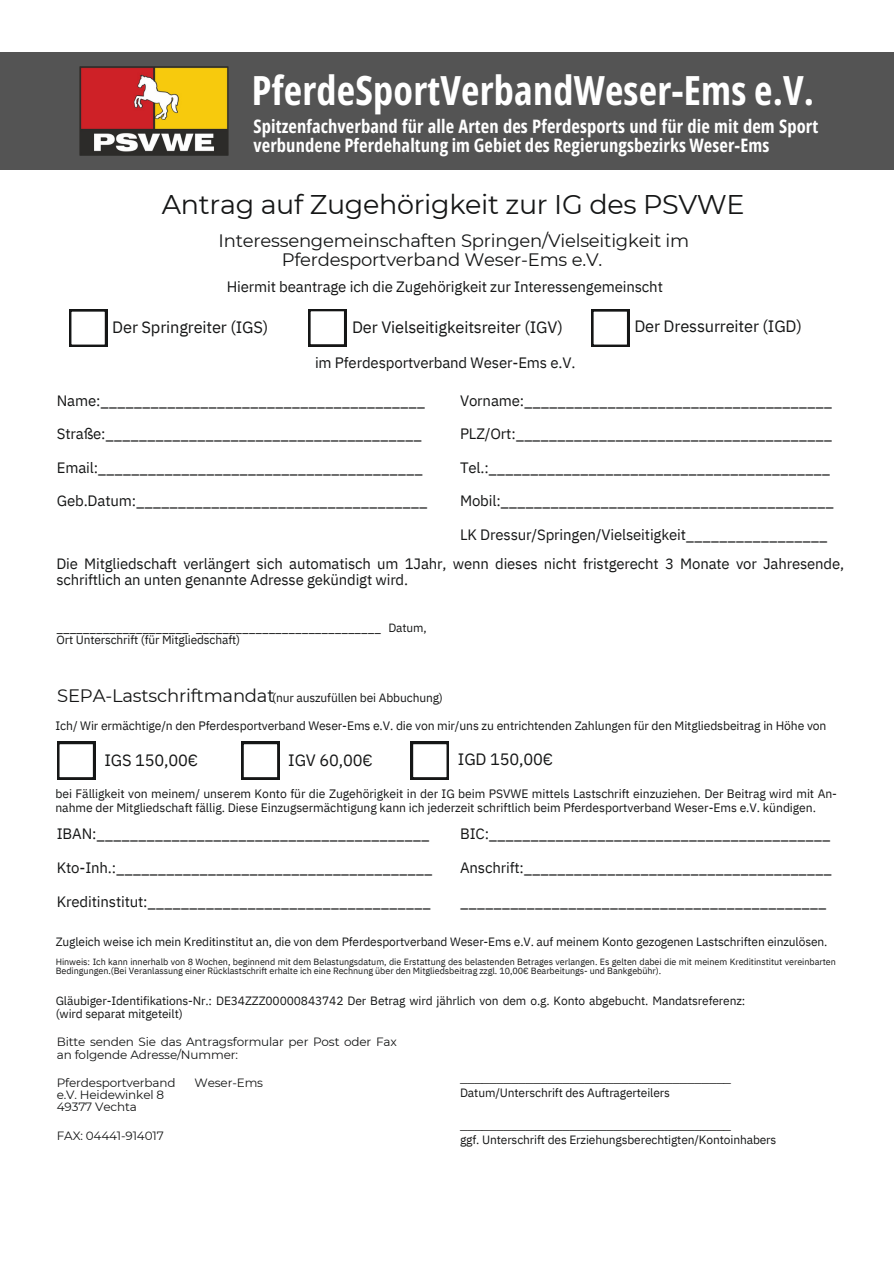
<style>
.page{position:relative;width:894px;height:1264px;background:#fff}
.page>*{position:absolute;margin:0;border:0;box-sizing:border-box;transform-origin:0 0}
.t1{font:700 40.2px "Open Sans Condensed";letter-spacing:.005em;color:#fff}
.t2{font:27px "Montserrat";letter-spacing:-.01em;color:#151616}
.t3{font:700 18.6px/19px "Open Sans Condensed";letter-spacing:.005em;color:#fff}
.t4{font:18px/19.2px "Montserrat";letter-spacing:-.01em;color:#151616}
.t5{font:16.5px "IBM Plex Sans";letter-spacing:-.01em;color:#151616}
.t6{font:15px "IBM Plex Sans";letter-spacing:-.01em;color:#151616}
.t7{font:14.85px/15.8px "IBM Plex Sans";letter-spacing:-.01em;color:#151616}
.t8{font:12.15px/13.5px "IBM Plex Sans";letter-spacing:-.005em;color:#151616}
.t9{font:12px/12.3px "IBM Plex Sans";letter-spacing:-.01em;color:#151616}
.t10{font:12px/12.3px "Montserrat";letter-spacing:-.01em;color:#151616}
.t11{font:11.85px/12.3px "IBM Plex Sans";letter-spacing:-.01em;color:#151616}
.t12{font:9px/9px "IBM Plex Sans";letter-spacing:-.005em;color:#151616}
</style>
<div class="page">
<div style="left:0;top:53px;width:893px;height:117px;background:#545454"></div>
<img style="left:79px;top:67px;width:149px;height:89px">
<svg style="left:69px;top:309px;width:38px;height:37px"></svg>
<svg style="left:308px;top:309px;width:38px;height:37px"></svg>
<svg style="left:591px;top:309px;width:38px;height:37px"></svg>
<svg style="left:57px;top:742px;width:38px;height:37px"></svg>
<svg style="left:241px;top:742px;width:38px;height:37px"></svg>
<svg style="left:411px;top:742px;width:37px;height:37px"></svg>
<p class="t1" style="left:252px;top:62px;width:563px">PferdeSportVerbandWeser-Ems e.V.</p>
<p class="t3" style="left:253px;top:117px;width:566px">Spitzenfachverband für alle Arten des Pferdesports und für die mit dem Sport verbundene Pferdehaltung im Gebiet des Regierungsbezirks Weser-Ems</p>
<p class="t2" style="left:162px;top:188px;width:584px">Antrag auf Zugehörigkeit zur IG des PSVWE</p>
<p class="t4" style="left:281px;top:231px;width:409px;text-indent:-63px">Interessengemeinschaften Springen/Vielseitigkeit im<br>Pferdesportverband Weser-Ems e.V.</p>
<p class="t6" style="left:227px;top:277px;width:437px">Hiermit beantrage ich die Zugehörigkeit zur Interessengemeinscht</p>
<p class="t5" style="left:112px;top:315px;width:158px">Der Springreiter (IGS)</p>
<p class="t5" style="left:352px;top:315px;width:212px">Der Vielseitigkeitsreiter (IGV)</p>
<p class="t6" style="left:315px;top:352px;width:262px">im Pferdesportverband Weser-Ems e.V.</p>
<p class="t5" style="left:634px;top:315px;width:169px">Der Dressurreiter (IGD)</p>
<p class="t6" style="left:57px;top:390px;width:370px">Name:_______________________________________</p>
<p class="t6" style="left:57px;top:424px;width:367px">Straße:______________________________________</p>
<p class="t6" style="left:57px;top:457px;width:367px">Email:_______________________________________</p>
<p class="t6" style="left:57px;top:491px;width:372px">Geb.Datum:___________________________________</p>
<p class="t6" style="left:460px;top:390px;width:374px">Vorname:_____________________________________</p>
<p class="t6" style="left:460px;top:424px;width:373px">PLZ/Ort:______________________________________</p>
<p class="t6" style="left:460px;top:457px;width:371px">Tel.:_________________________________________</p>
<p class="t6" style="left:460px;top:491px;width:375px">Mobil:________________________________________</p>
<p class="t6" style="left:460px;top:524px;width:369px">LK Dressur/Springen/Vielseitigkeit_________________</p>
<p class="t7" style="left:56px;top:555px;width:789px">Die Mitgliedschaft verlängert sich automatisch um 1Jahr, wenn dieses nicht fristgerecht 3 Monate vor Jahresende, schriftlich an unten genannte Adresse gekündigt wird.</p>
<p class="t11" style="left:56px;top:621px;width:371px">____________________ ____________________________ Datum,<br>Ort Unterschrift (für Mitgliedschaft)</p>
<p class="t4" style="left:57px;top:685px;width:219px">SEPA-Lastschriftmandat</p>
<p class="t9" style="left:272px;top:691px;width:172px">(nur auszufüllen bei Abbuchung)</p>
<p class="t8" style="left:55px;top:718px;width:772px">Ich/ Wir ermächtige/n den Pferdesportverband Weser-Ems e.V. die von mir/uns zu entrichtenden Zahlungen für den Mitgliedsbeitrag in Höhe von</p>
<p class="t5" style="left:104px;top:749px;width:95px">IGS 150,00€</p>
<p class="t5" style="left:288px;top:749px;width:86px">IGV 60,00€</p>
<p class="t5" style="left:458px;top:748px;width:97px">IGD 150,00€</p>
<p class="t8" style="left:55px;top:787px;width:782px">bei Fälligkeit von meinem/ unserem Konto für die Zugehörigkeit in der IG beim PSVWE mittels Lastschrift einzuziehen. Der Beitrag wird mit An&shy;nahme der Mitgliedschaft fällig. Diese Einzugsermächtigung kann ich jederzeit schriftlich beim Pferdesportverband Weser-Ems e.V. kündigen.</p>
<p class="t6" style="left:57px;top:824px;width:374px">IBAN:________________________________________</p>
<p class="t6" style="left:57px;top:857px;width:377px">Kto-Inh.:______________________________________</p>
<p class="t6" style="left:57px;top:891px;width:375px">Kreditinstitut:__________________________________</p>
<p class="t6" style="left:460px;top:824px;width:372px">BIC:_________________________________________</p>
<p class="t6" style="left:460px;top:857px;width:373px">Anschrift:_____________________________________</p>
<p class="t6" style="left:460px;top:891px;width:368px">____________________________________________</p>
<p class="t9" style="left:56px;top:935px;width:773px">Zugleich weise ich mein Kreditinstitut an, die von dem Pferdesportverband Weser-Ems e.V. auf meinem Konto gezogenen Lastschriften einzulösen.</p>
<p class="t12" style="left:56px;top:957px;width:781px">Hinweis: Ich kann innerhalb von 8 Wochen, beginnend mit dem Belastungsdatum, die Erstattung des belastenden Betrages verlangen. Es gelten dabei die mit meinem Kreditinstitut vereinbarten<br>Bedingungen.(Bei Veranlassung einer Rücklastschrift erhalte ich eine Rechnung über den Mitgliedsbeitrag zzgl. 10,00€ Bearbeitungs- und Bankgebühr).</p>
<p class="t9" style="left:56px;top:994px;width:691px">Gläubiger-Identifikations-Nr.: DE34ZZZ00000843742 Der Betrag wird jährlich von dem o.g. Konto abgebucht. Mandatsreferenz: (wird separat mitgeteilt)</p>
<p class="t10" style="left:57px;top:1035px;width:341px">Bitte senden Sie das Antragsformular per Post oder Fax an folgende Adresse/Nummer:</p>
<p class="t10" style="left:57px;top:1076px;width:120px">Pferdesportverband</p>
<p class="t10" style="left:194px;top:1076px;width:70px">Weser-Ems</p>
<p class="t10" style="left:57px;top:1088px;width:109px">e.V. Heidewinkel 8</p>
<p class="t10" style="left:57px;top:1100px;width:82px">49377 Vechta</p>
<p class="t10" style="left:57px;top:1129px;width:108px">FAX: 04441-914017</p>
<p class="t9" style="left:460px;top:1085px;width:211px">Datum/Unterschrift des Auftragerteilers</p>
<p class="t9" style="left:460px;top:1132px;width:318px">ggf. Unterschrift des Erziehungsberechtigten/Kontoinhabers</p>
</div>
